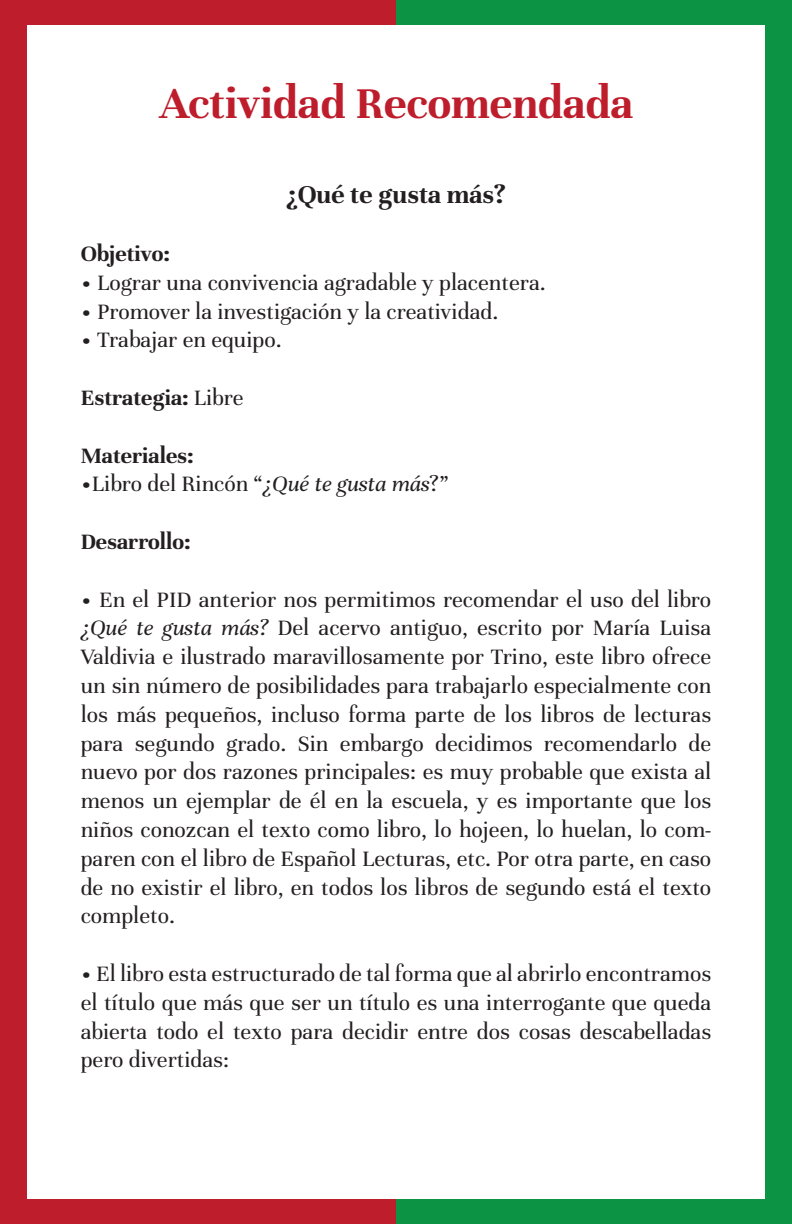
<style>
.page{position:relative;width:792px;height:1224px;background:#fff}
.page>*{position:absolute;margin:0;border:0;box-sizing:border-box;transform-origin:0 0}
.t1{font:700 48px "Unna";color:#be1d2c}
.t2{font:700 28px "Unna";color:#231f20}
.t3{font:24px/28.8px "Unna";color:#231f20;text-align:justify}
.t4{font:700 24px "Unna";color:#231f20}
.s1{font-weight:400}
.s2{font-style:italic}
</style>
<div class="page">
<div style="left:396px;top:0;width:396px;height:1224px;background:#0d9344"></div>
<div style="left:0;top:0;width:396px;height:1224px;background:#be1d2c"></div>
<div style="left:27px;top:25px;width:738px;height:1174px;background:#fff"></div>
<h1 class="t1" style="left:160px;top:75px;width:475px">Actividad Recomendada</h1>
<p class="t2" style="left:286px;top:179px;width:221px">¿Qué te gusta más?</p>
<p class="t4" style="left:81px;top:240px;width:91px">Objetivo:</p>
<p class="t3" style="left:81px;top:268px;width:467px">• Lograr una convivencia agradable y placentera.</p>
<p class="t3" style="left:81px;top:297px;width:419px">• Promover la investigación y la creatividad.</p>
<p class="t3" style="left:81px;top:326px;width:203px">• Trabajar en equipo.</p>
<p class="t4" style="left:81px;top:384px;width:164px">Estrategia: <span class="s1">Libre</span></p>
<p class="t4" style="left:81px;top:441px;width:115px">Materiales:</p>
<p class="t3" style="left:81px;top:470px;width:369px">•Libro del Rincón “<span class="s2">¿Qué te gusta más</span>?”</p>
<p class="t4" style="left:81px;top:528px;width:112px">Desarrollo:</p>
<p class="t3" style="left:81px;top:585px;width:632px">• En el PID anterior nos permitimos recomendar el uso del libro <span class="s2">¿Qué te gusta más?</span> Del acervo antiguo, escrito por María Luisa Valdivia e ilustrado maravillosamente por Trino, este libro ofrece un sin número de posibilidades para trabajarlo especialmente con los más pequeños, incluso forma parte de los libros de lecturas para segundo grado. Sin embargo decidimos recomendarlo de nuevo por dos razones principales: es muy probable que exista al menos un ejemplar de él en la escuela, y es importante que los niños conozcan el texto como libro, lo hojeen, lo huelan, lo com&shy;paren con el libro de Español Lecturas, etc. Por otra parte, en caso de no existir el libro, en todos los libros de segundo está el texto completo.</p>
<p class="t3" style="left:81px;top:959px;width:632px">• El libro esta estructurado de tal forma que al abrirlo encontramos el título que más que ser un título es una interrogante que queda abierta todo el texto para decidir entre dos cosas descabelladas pero divertidas:</p>
</div>
